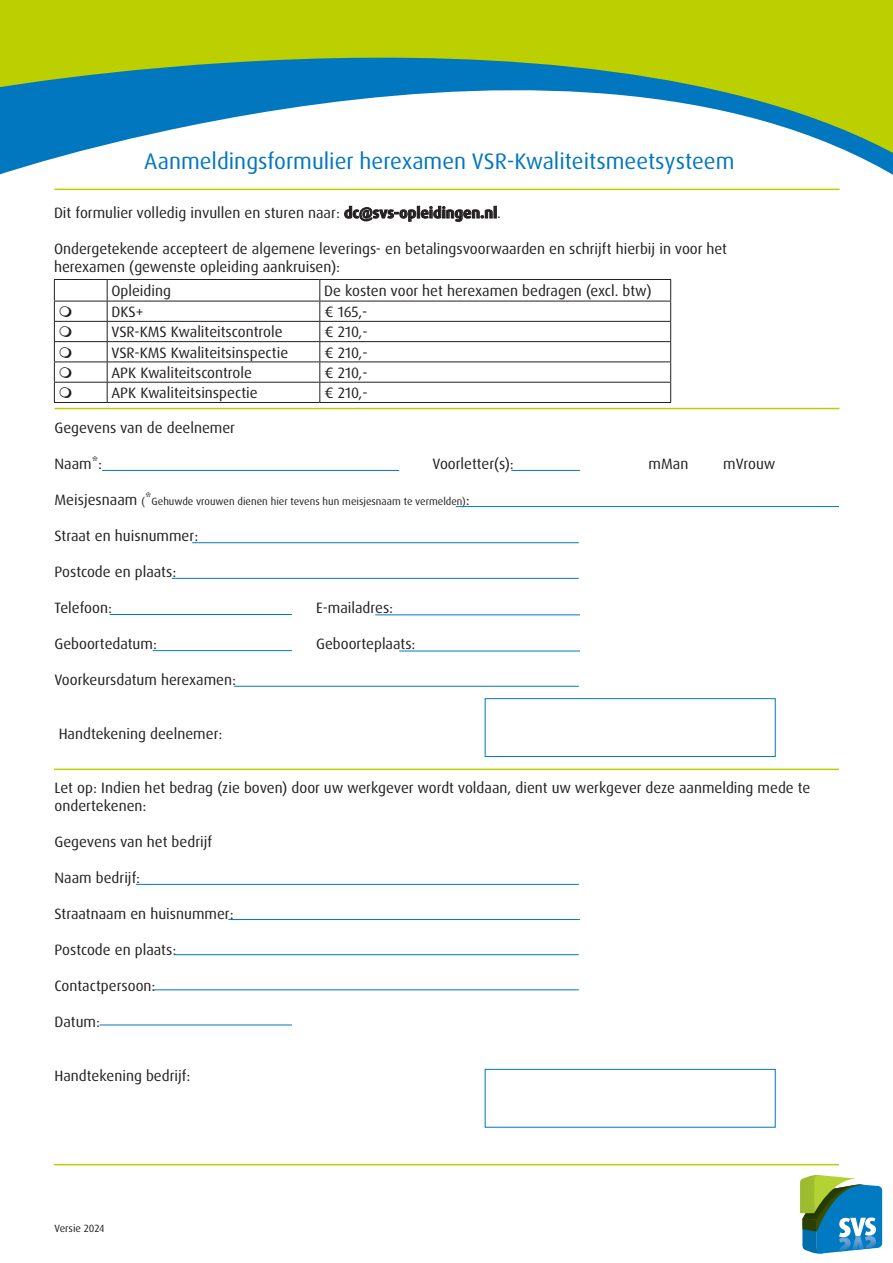
<style>
.page{position:relative;width:893px;height:1263px;background:#fff}
.page>*{position:absolute;margin:0;border:0;box-sizing:border-box;transform-origin:0 0}
.t1{font:22.5px "Dax Pro";color:#0077be}
.t2{font:15px "Dax Pro";color:#231f20}
.t3{font:10.5px "Dax Pro";color:#231f20}
.s1{font-weight:700}
.s2{font-size:15px}
</style>
<div class="page">
<svg style="left:800px;top:1175px;width:82px;height:78px"></svg>
<hr style="left:54px;top:769px;width:785px;height:1px;background:#bccf00">
<hr style="left:54px;top:1164px;width:785px;height:1px;background:#bccf00">
<hr style="left:102px;top:470px;width:297px;height:1px;background:#0077be">
<hr style="left:511px;top:470px;width:69px;height:1px;background:#0077be">
<hr style="left:456px;top:506px;width:383px;height:1px;background:#0077be">
<hr style="left:192px;top:542px;width:387px;height:1px;background:#0077be">
<hr style="left:172px;top:578px;width:407px;height:1px;background:#0077be">
<hr style="left:110px;top:614px;width:182px;height:1px;background:#0077be">
<hr style="left:375px;top:614px;width:205px;height:1px;background:#0077be">
<hr style="left:153px;top:650px;width:139px;height:1px;background:#0077be">
<hr style="left:399px;top:651px;width:181px;height:1px;background:#0077be">
<hr style="left:234px;top:686px;width:345px;height:1px;background:#0077be">
<hr style="left:136px;top:884px;width:443px;height:1px;background:#0077be">
<hr style="left:228px;top:919px;width:352px;height:1px;background:#0077be">
<hr style="left:174px;top:954px;width:405px;height:1px;background:#0077be">
<hr style="left:153px;top:989px;width:426px;height:1px;background:#0077be">
<hr style="left:99px;top:1024px;width:193px;height:1px;background:#0077be">
<div style="left:485px;top:1069px;width:291px;height:58px;border:1px solid #0077be"></div>
<div style="left:485px;top:698px;width:291px;height:59px;border:1px solid #0077be"></div>
<svg style="left:0;top:0;width:893px;height:410px"></svg>
<svg style="left:54px;top:280px;width:18px;height:122px"></svg>
<p class="t1" style="left:144px;top:146px;width:592px">Aanmeldingsformulier herexamen VSR-Kwaliteitsmeetsysteem</p>
<p class="t2" style="left:54px;top:203px;width:449px">Dit formulier volledig invullen en sturen naar: <span class="s1">dc@svs-opleidingen.nl</span>.</p>
<p class="t2" style="left:54px;top:239px;width:675px">Ondergetekende accepteert de algemene leverings- en betalingsvoorwaarden en schrijft hierbij in voor het</p>
<p class="t2" style="left:54px;top:257px;width:288px">herexamen (gewenste opleiding aankruisen):</p>
<p class="t2" style="left:111px;top:281px;width:61px">Opleiding</p>
<p class="t2" style="left:324px;top:281px;width:329px">De kosten voor het herexamen bedragen (excl. btw)</p>
<p class="t2" style="left:111px;top:302px;width:34px">DKS+</p>
<p class="t2" style="left:324px;top:302px;width:45px">€ 165,-</p>
<p class="t2" style="left:111px;top:322px;width:173px">VSR-KMS Kwaliteitscontrole</p>
<p class="t2" style="left:324px;top:322px;width:45px">€ 210,-</p>
<p class="t2" style="left:111px;top:343px;width:178px">VSR-KMS Kwaliteitsinspectie</p>
<p class="t2" style="left:324px;top:343px;width:45px">€ 210,-</p>
<p class="t2" style="left:111px;top:363px;width:142px">APK Kwaliteitscontrole</p>
<p class="t2" style="left:324px;top:363px;width:45px">€ 210,-</p>
<p class="t2" style="left:111px;top:383px;width:148px">APK Kwaliteitsinspectie</p>
<p class="t2" style="left:324px;top:383px;width:45px">€ 210,-</p>
<p class="t2" style="left:55px;top:418px;width:182px">Gegevens van de deelnemer</p>
<p class="t2" style="left:55px;top:454px;width:49px">Naam*:</p>
<p class="t2" style="left:433px;top:454px;width:83px">Voorletter(s):</p>
<p class="t2" style="left:649px;top:454px;width:41px">mMan</p>
<p class="t2" style="left:723px;top:454px;width:54px">mVrouw</p>
<p class="t3" style="left:55px;top:494px;width:417px"><span class="s2">Meisjesnaam</span> (<span class="s2">*</span>Gehuwde vrouwen dienen hier tevens hun meisjesnaam te vermelden)<span class="s2">:</span></p>
<p class="t2" style="left:55px;top:526px;width:145px">Straat en huisnummer:</p>
<p class="t2" style="left:55px;top:562px;width:123px">Postcode en plaats:</p>
<p class="t2" style="left:55px;top:598px;width:59px">Telefoon:</p>
<p class="t2" style="left:316px;top:598px;width:79px">E-mailadres:</p>
<p class="t2" style="left:55px;top:634px;width:104px">Geboortedatum:</p>
<p class="t2" style="left:316px;top:634px;width:101px">Geboorteplaats:</p>
<p class="t2" style="left:55px;top:670px;width:183px">Voorkeursdatum herexamen:</p>
<p class="t2" style="left:59px;top:724px;width:165px">Handtekening deelnemer:</p>
<p class="t2" style="left:55px;top:778px;width:757px">Let op: Indien het bedrag (zie boven) door uw werkgever wordt voldaan, dient uw werkgever deze aanmelding mede te</p>
<p class="t2" style="left:55px;top:796px;width:93px">ondertekenen:</p>
<p class="t2" style="left:55px;top:832px;width:159px">Gegevens van het bedrijf</p>
<p class="t2" style="left:55px;top:868px;width:87px">Naam bedrijf:</p>
<p class="t2" style="left:55px;top:904px;width:181px">Straatnaam en huisnummer:</p>
<p class="t2" style="left:55px;top:940px;width:123px">Postcode en plaats:</p>
<p class="t2" style="left:55px;top:976px;width:102px">Contactpersoon:</p>
<p class="t2" style="left:55px;top:1012px;width:47px">Datum:</p>
<p class="t2" style="left:55px;top:1066px;width:137px">Handtekening bedrijf:</p>
<p class="t3" style="left:55px;top:1221px;width:51px">Versie 2024</p>
</div>
